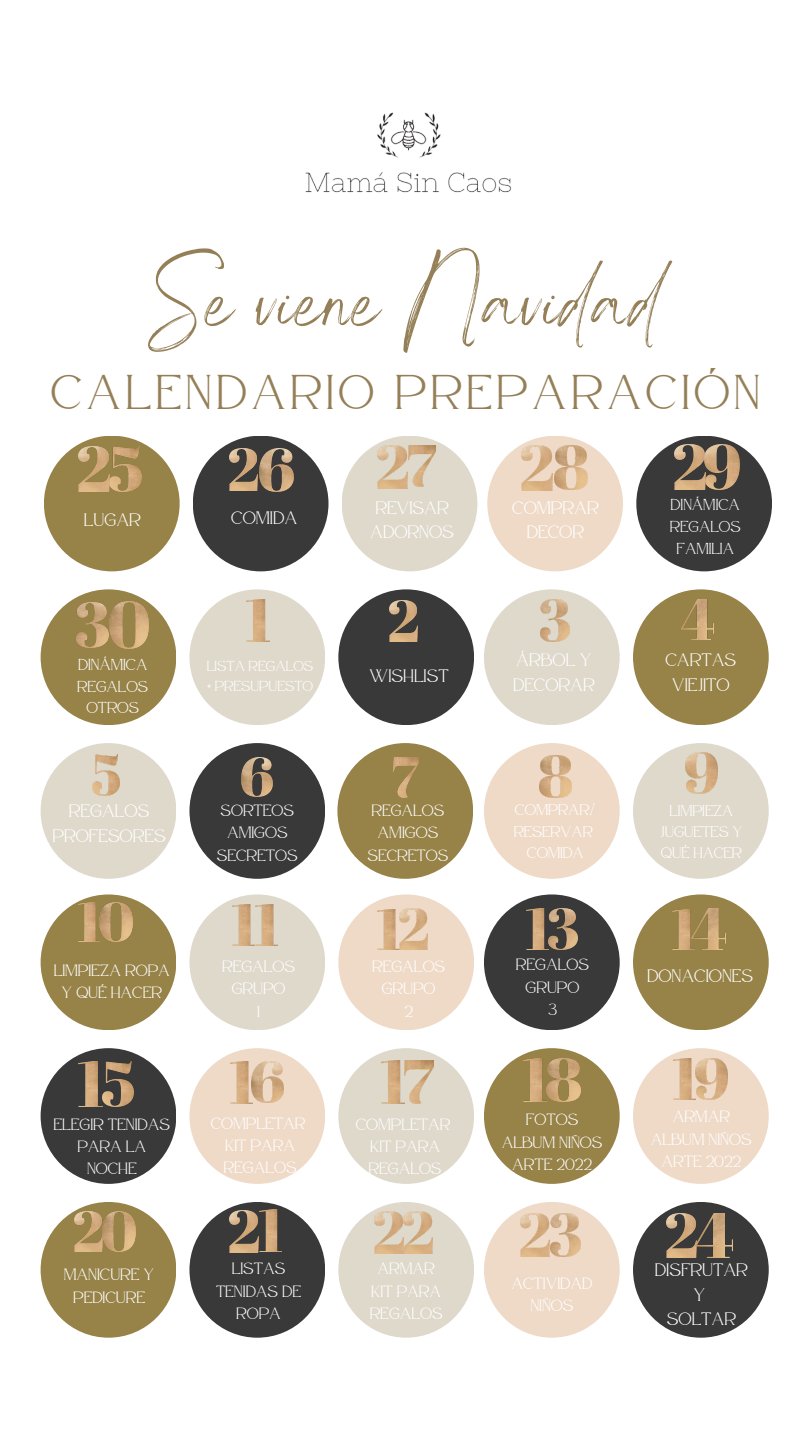
<style>
.page{position:relative;width:810px;height:1440px;background:#fff}
.page>*{position:absolute;margin:0;border:0;box-sizing:border-box;transform-origin:0 0}
.t1{font:107.6px "Angella White";color:#947f57}
.t2{font:48.8px "Atteron";letter-spacing:.085em;color:#947f57}
.t3{font:18px/24.8px "Atteron";color:#fff;text-align:center}
.t4{font:16.3px/22.4px "Atteron";color:#fff;text-align:center}
.t5{font:15.8px/21.8px "Atteron";color:#fff;text-align:center}
.t6{font:15.6px/21.4px "Atteron";color:#fff;text-align:center}
.t7{font:15.4px/21.2px "Atteron";color:#fff;text-align:center}
.t8{font:14.4px/19.9px "Atteron";color:#fff}
</style>
<div class="page">
<div style="left:189px;top:894px;width:136px;height:136px;background:#dfd9cc;border-radius:50%"></div>
<div style="left:338px;top:894px;width:136px;height:136px;background:#efdac8;border-radius:50%"></div>
<div style="left:41px;top:894px;width:135px;height:136px;background:#978348;border-radius:50%"></div>
<div style="left:189px;top:1048px;width:136px;height:136px;background:#efdac8;border-radius:50%"></div>
<div style="left:337px;top:743px;width:136px;height:136px;background:#978348;border-radius:50%"></div>
<div style="left:338px;top:589px;width:136px;height:136px;background:#393939;border-radius:50%"></div>
<div style="left:41px;top:1048px;width:135px;height:136px;background:#393939;border-radius:50%"></div>
<div style="left:41px;top:589px;width:135px;height:136px;background:#978348;border-radius:50%"></div>
<div style="left:41px;top:743px;width:135px;height:136px;background:#dfd9cc;border-radius:50%"></div>
<div style="left:189px;top:589px;width:136px;height:136px;background:#dfd9cc;border-radius:50%"></div>
<div style="left:338px;top:1048px;width:136px;height:136px;background:#dfd9cc;border-radius:50%"></div>
<div style="left:189px;top:743px;width:136px;height:136px;background:#393939;border-radius:50%"></div>
<img style="left:393px;top:757px;width:26px;height:40px">
<div style="left:484px;top:743px;width:136px;height:136px;background:#efdac8;border-radius:50%"></div>
<img style="left:539px;top:756px;width:32px;height:41px">
<div style="left:633px;top:743px;width:136px;height:136px;background:#dfd9cc;border-radius:50%"></div>
<div style="left:633px;top:589px;width:136px;height:136px;background:#978348;border-radius:50%"></div>
<div style="left:633px;top:894px;width:136px;height:136px;background:#978348;border-radius:50%"></div>
<div style="left:633px;top:1048px;width:136px;height:136px;background:#efdac8;border-radius:50%"></div>
<div style="left:633px;top:1202px;width:136px;height:136px;background:#393939;border-radius:50%"></div>
<img style="left:92px;top:755px;width:28px;height:40px">
<div style="left:484px;top:589px;width:136px;height:136px;background:#dfd9cc;border-radius:50%"></div>
<img style="left:681px;top:600px;width:32px;height:40px">
<img style="left:241px;top:758px;width:31px;height:39px">
<img style="left:389px;top:601px;width:29px;height:41px">
<img style="left:247px;top:600px;width:22px;height:41px">
<img style="left:540px;top:600px;width:30px;height:41px">
<img style="left:685px;top:752px;width:33px;height:41px">
<img style="left:78px;top:903px;width:54px;height:39px">
<img style="left:233px;top:905px;width:45px;height:40px">
<div style="left:484px;top:894px;width:136px;height:136px;background:#393939;border-radius:50%"></div>
<img style="left:378px;top:909px;width:50px;height:41px">
<div style="left:484px;top:1048px;width:136px;height:136px;background:#978348;border-radius:50%"></div>
<div style="left:189px;top:1202px;width:136px;height:136px;background:#393939;border-radius:50%"></div>
<div style="left:41px;top:1202px;width:135px;height:136px;background:#978348;border-radius:50%"></div>
<div style="left:338px;top:1202px;width:136px;height:136px;background:#dfd9cc;border-radius:50%"></div>
<div style="left:484px;top:1202px;width:136px;height:136px;background:#efdac8;border-radius:50%"></div>
<img style="left:526px;top:909px;width:52px;height:41px">
<img style="left:694px;top:909px;width:31px;height:41px">
<img style="left:672px;top:909px;width:22px;height:41px">
<img style="left:79px;top:1061px;width:55px;height:45px">
<img style="left:230px;top:1061px;width:54px;height:42px">
<img style="left:382px;top:1060px;width:51px;height:44px">
<img style="left:524px;top:1058px;width:56px;height:44px">
<img style="left:673px;top:1058px;width:54px;height:41px">
<img style="left:75px;top:1212px;width:60px;height:39px">
<img style="left:229px;top:1210px;width:53px;height:42px">
<img style="left:375px;top:1212px;width:57px;height:41px">
<img style="left:520px;top:1213px;width:61px;height:43px">
<img style="left:666px;top:1213px;width:67px;height:45px">
<img style="left:305px;top:112px;width:207px;height:81px">
<div style="left:636px;top:436px;width:136px;height:135px;background:#393939;border-radius:50%"></div>
<div style="left:193px;top:436px;width:136px;height:135px;background:#393939;border-radius:50%"></div>
<div style="left:44px;top:436px;width:136px;height:135px;background:#978348;border-radius:50%"></div>
<div style="left:342px;top:436px;width:135px;height:135px;background:#dfd9cc;border-radius:50%"></div>
<div style="left:487px;top:436px;width:136px;height:135px;background:#efdac8;border-radius:50%"></div>
<img style="left:229px;top:448px;width:29px;height:42px">
<img style="left:378px;top:445px;width:57px;height:43px">
<img style="left:522px;top:445px;width:66px;height:45px">
<img style="left:79px;top:446px;width:62px;height:46px">
<img style="left:675px;top:445px;width:65px;height:45px">
<img style="left:260px;top:448px;width:34px;height:44px">
<img style="left:77px;top:603px;width:31px;height:44px">
<img style="left:110px;top:602px;width:39px;height:46px">
<h1 class="t1" style="left:147px;top:235px;width:518px">Se viene Navidad</h1>
<h2 class="t2" style="left:51px;top:363px;width:711px">CALENDARIO PREPARACIÓN</h2>
<p class="t3" style="left:84px;top:507px;width:59px">LUGAR</p>
<p class="t3" style="left:231px;top:505px;width:68px">COMIDA</p>
<p class="t3" style="left:370px;top:495px;width:85px;text-align:left">REVISAR<br>ADORNOS</p>
<p class="t3" style="left:512px;top:495px;width:88px">COMPRAR<br>DECOR</p>
<p class="t5" style="left:670px;top:494px;width:72px">DINÁMICA<br>REGALOS<br>FAMILIA</p>
<p class="t5" style="left:77px;top:653px;width:72px">DINÁMICA<br>REGALOS<br>OTROS</p>
<p class="t8" style="left:207px;top:657px;width:108px">LISTA REGALOS + PRESUPUESTO</p>
<p class="t3" style="left:369px;top:663px;width:81px">WISHLIST</p>
<p class="t3" style="left:513px;top:648px;width:83px;text-align:left">ÁRBOL Y<br>DECORAR</p>
<p class="t3" style="left:665px;top:648px;width:72px">CARTAS<br>VIEJITO</p>
<p class="t3" style="left:52px;top:799px;width:115px">REGALOS<br>PROFESORES</p>
<p class="t4" style="left:217px;top:799px;width:82px">SORTEOS<br>AMIGOS<br>SECRETOS</p>
<p class="t4" style="left:368px;top:799px;width:82px">REGALOS<br>AMIGOS<br>SECRETOS</p>
<p class="t6" style="left:514px;top:799px;width:84px">COMPRAR/<br>RESERVAR<br>COMIDA</p>
<p class="t7" style="left:660px;top:800px;width:84px">LIMPIEZA<br>JUGUETES Y<br>QUÉ HACER</p>
<p class="t4" style="left:54px;top:959px;width:118px">LIMPIEZA ROPA<br>Y QUÉ HACER</p>
<p class="t4" style="left:222px;top:955px;width:74px">REGALOS<br>GRUPO<br>1</p>
<p class="t4" style="left:372px;top:955px;width:74px">REGALOS<br>GRUPO<br>2</p>
<p class="t4" style="left:516px;top:953px;width:74px">REGALOS<br>GRUPO<br>3</p>
<p class="t3" style="left:647px;top:963px;width:107px">DONACIONES</p>
<p class="t4" style="left:54px;top:1113px;width:118px">ELEGIR TENIDAS<br>PARA LA<br>NOCHE</p>
<p class="t4" style="left:211px;top:1112px;width:96px">COMPLETAR<br>KIT PARA<br>REGALOS</p>
<p class="t4" style="left:356px;top:1113px;width:96px">COMPLETAR<br>KIT PARA<br>REGALOS</p>
<p class="t4" style="left:502px;top:1108px;width:102px">FOTOS<br>ALBUM NIÑOS<br>ARTE 2022</p>
<p class="t4" style="left:651px;top:1105px;width:102px">ARMAR<br>ALBUM NIÑOS<br>ARTE 2022</p>
<p class="t4" style="left:64px;top:1263px;width:92px">MANICURE Y<br>PEDICURE</p>
<p class="t4" style="left:216px;top:1257px;width:87px">LISTAS<br>TENIDAS DE<br>ROPA</p>
<p class="t4" style="left:370px;top:1257px;width:74px">ARMAR<br>KIT PARA<br>REGALOS</p>
<p class="t4" style="left:511px;top:1272px;width:82px">ACTIVIDAD<br>NIÑOS</p>
<p class="t3" style="left:655px;top:1257px;width:95px">DISFRUTAR<br>Y<br>SOLTAR</p>
</div>
